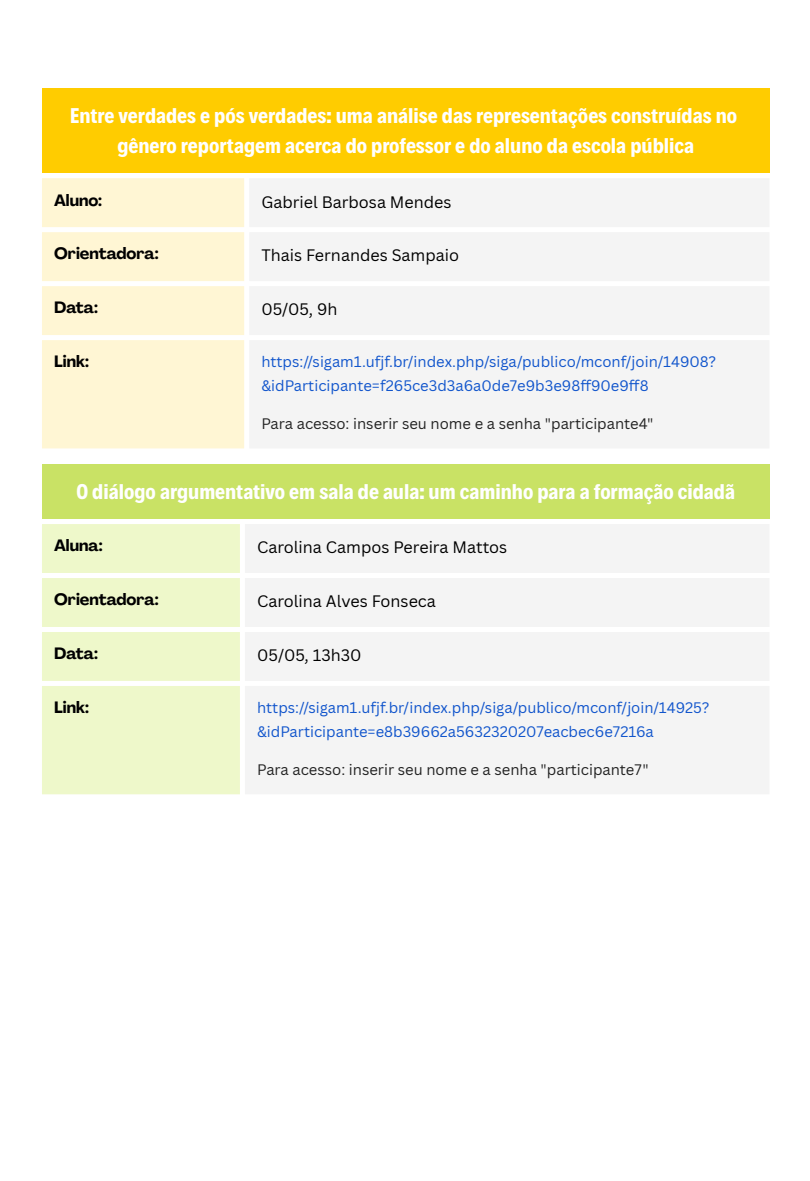
<style>
.page{position:relative;width:810px;height:1181px;background:#fff}
.page>*{position:absolute;margin:0;border:0;box-sizing:border-box;transform-origin:0 0}
.t1{font:700 21.6px/30.3px "Decalotype";color:#fff;text-align:center}
.t2{font:16.2px "Canva Sans";color:#000}
.t3{font:700 16.2px "Agrandir";color:#000}
.t4{font:14.85px/23.2px "Canva Sans";color:#15c}
.t5{font:14.85px "Canva Sans";color:#222}
</style>
<div class="page">
<div style="left:42px;top:88px;width:727px;height:85px;background:#fc0"></div>
<div style="left:42px;top:178px;width:202px;height:270px;background:#fff6d4"></div>
<div style="left:250px;top:179px;width:519px;height:269px;background:#f4f4f4"></div>
<div style="left:42px;top:464px;width:727px;height:55px;background:#c9e265"></div>
<div style="left:42px;top:524px;width:198px;height:270px;background:#eef8ca"></div>
<div style="left:245px;top:524px;width:524px;height:270px;background:#f4f4f4"></div>
<p class="t1" style="left:70px;top:99px;width:668px">Entre verdades e pós verdades: uma análise das representações construídas no gênero reportagem acerca do professor e do aluno da escola pública</p>
<p class="t3" style="left:54px;top:193px;width:50px">Aluno:</p>
<p class="t2" style="left:261px;top:190px;width:192px">Gabriel Barbosa Mendes</p>
<p class="t3" style="left:54px;top:247px;width:106px">Orientadora:</p>
<p class="t2" style="left:261px;top:244px;width:199px">Thais Fernandes Sampaio</p>
<p class="t3" style="left:54px;top:301px;width:45px">Data:</p>
<p class="t2" style="left:261px;top:298px;width:78px">05/05, 9h</p>
<p class="t3" style="left:54px;top:355px;width:36px">Link:</p>
<p class="t4" style="left:261px;top:350px;width:456px">https://sigam1.ufjf.br/index.php/siga/publico/mconf/join/14908? &amp;idParticipante=f265ce3d3a6a0de7e9b3e98ff90e9ff8</p>
<p class="t5" style="left:261px;top:413px;width:394px">Para acesso: inserir seu nome e a senha "participante4"</p>
<p class="t1" style="left:76px;top:475px;width:660px">O diálogo argumentativo em sala de aula: um caminho para a formação cidadã</p>
<p class="t3" style="left:54px;top:539px;width:50px">Aluna:</p>
<p class="t2" style="left:257px;top:536px;width:252px">Carolina Campos Pereira Mattos</p>
<p class="t3" style="left:54px;top:593px;width:106px">Orientadora:</p>
<p class="t2" style="left:257px;top:590px;width:180px">Carolina Alves Fonseca</p>
<p class="t3" style="left:54px;top:647px;width:45px">Data:</p>
<p class="t2" style="left:257px;top:644px;width:106px">05/05, 13h30</p>
<p class="t3" style="left:54px;top:701px;width:36px">Link:</p>
<p class="t4" style="left:257px;top:696px;width:454px">https://sigam1.ufjf.br/index.php/siga/publico/mconf/join/14925? &amp;idParticipante=e8b39662a5632320207eacbec6e7216a</p>
<p class="t5" style="left:257px;top:759px;width:393px">Para acesso: inserir seu nome e a senha "participante7"</p>
</div>
